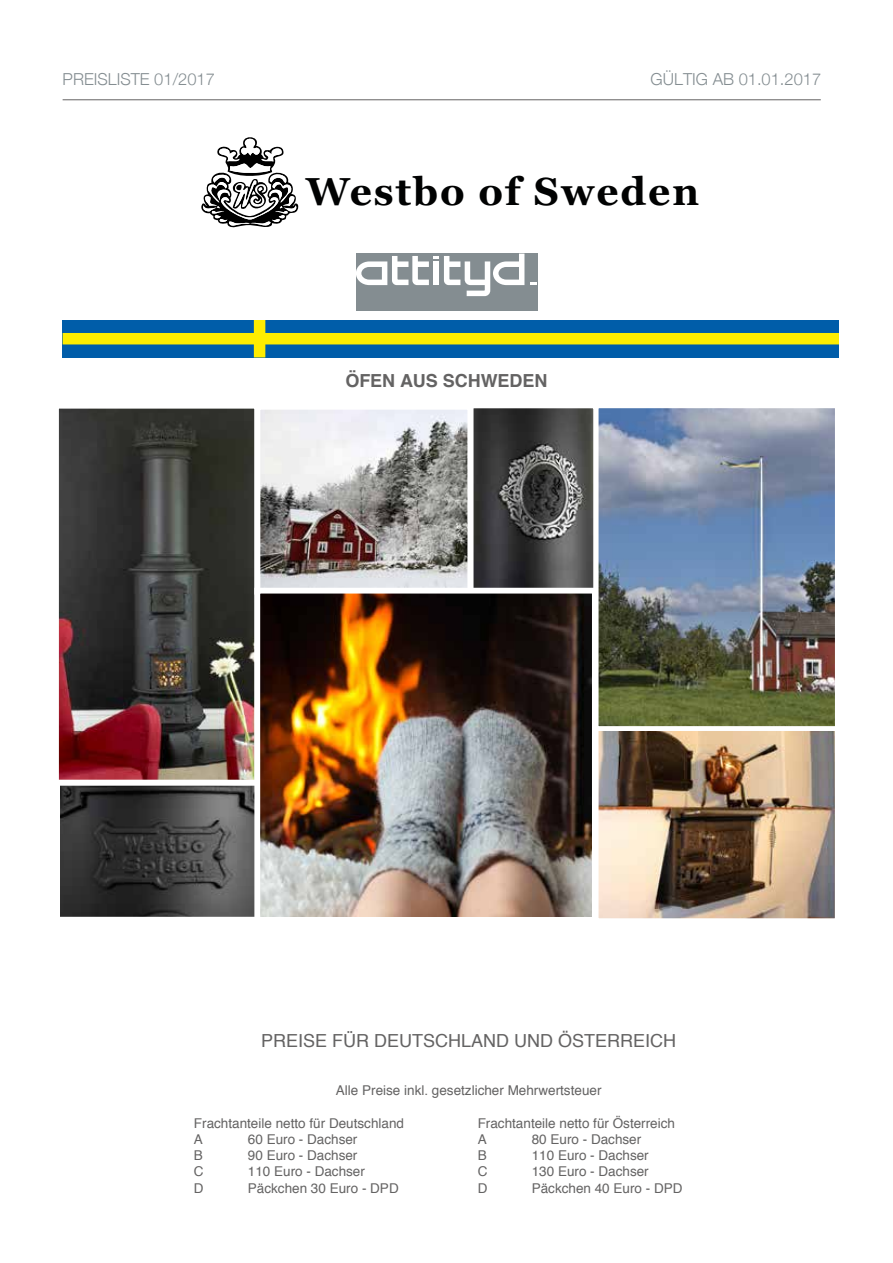
<style>
.page{position:relative;width:893px;height:1263px;background:#fff}
.page>*{position:absolute;margin:0;border:0;box-sizing:border-box;transform-origin:0 0}
.t1{font:700 38.85px "Georgia";letter-spacing:.05em;color:#010202}
.t2{font:18px "Helvetica";color:#646363}
.t3{font:700 18px "Helvetica";color:#646363}
.t4{font:300 16.5px "Helvetica Neue";color:#848d91}
.t5{font:13.5px/16.2px "Helvetica";color:#646363}
</style>
<div class="page">
<hr style="left:63px;top:99px;width:758px;height:1px;background:#646363">
<div style="left:63px;top:320px;width:776px;height:37px;background:#005da9"></div>
<div style="left:63px;top:333px;width:776px;height:11px;background:#ffed00"></div>
<div style="left:254px;top:320px;width:11px;height:37px;background:#ffed00"></div>
<img style="left:60px;top:410px;width:193px;height:369px">
<div style="left:54px;top:404px;width:205px;height:381px;border:5px solid #fff"></div>
<img style="left:599px;top:409px;width:235px;height:509px">
<div style="left:594px;top:404px;width:245px;height:327px;border:4px solid #fff"></div>
<img style="left:474px;top:409px;width:119px;height:179px">
<div style="left:469px;top:404px;width:129px;height:191px;border:4px solid #fff"></div>
<div style="left:594px;top:726px;width:245px;height:197px;border:4px solid #fff"></div>
<img style="left:261px;top:411px;width:205px;height:177px">
<div style="left:254px;top:404px;width:219px;height:191px;border:6px solid #fff"></div>
<img style="left:61px;top:787px;width:193px;height:129px">
<div style="left:54px;top:780px;width:209px;height:143px;border:6px solid #fff"></div>
<img style="left:261px;top:595px;width:330px;height:321px">
<div style="left:254px;top:588px;width:344px;height:335px;border:6px solid #fff"></div>
<div style="left:356px;top:254px;width:181px;height:57px;background:#848d91"></div>
<svg style="left:530px;top:282px;width:7px;height:3px"></svg>
<svg style="left:356px;top:254px;width:168px;height:42px"></svg>
<svg style="left:201px;top:137px;width:98px;height:91px"></svg>
<p class="t4" style="left:63px;top:66px;width:154px">PREISLISTE 01/2017</p>
<p class="t4" style="left:651px;top:66px;width:172px">GÜLTIG AB 01.01.2017</p>
<h1 class="t1" style="left:306px;top:169px;width:395px">Westbo of Sweden</h1>
<h2 class="t3" style="left:345px;top:366px;width:204px">ÖFEN AUS SCHWEDEN</h2>
<h2 class="t2" style="left:261px;top:1027px;width:417px">PREISE FÜR DEUTSCHLAND UND ÖSTERREICH</h2>
<p class="t5" style="left:336px;top:1083px;width:267px">Alle Preise inkl. gesetzlicher Mehrwertsteuer</p>
<p class="t5" style="left:194px;top:1115px;width:212px">Frachtanteile netto für Deutschland<br>A</p>
<p class="t5" style="left:478px;top:1115px;width:199px">Frachtanteile netto für Österreich<br>A</p>
<p class="t5" style="left:532px;top:1132px;width:111px">80 Euro - Dachser</p>
<p class="t5" style="left:248px;top:1132px;width:111px">60 Euro - Dachser</p>
<p class="t5" style="left:194px;top:1148px;width:11px">B</p>
<p class="t5" style="left:248px;top:1148px;width:111px">90 Euro - Dachser</p>
<p class="t5" style="left:194px;top:1164px;width:11px">C</p>
<p class="t5" style="left:248px;top:1164px;width:119px">110 Euro - Dachser</p>
<p class="t5" style="left:194px;top:1180px;width:11px">D</p>
<p class="t5" style="left:248px;top:1180px;width:152px">Päckchen 30 Euro - DPD</p>
<p class="t5" style="left:478px;top:1148px;width:11px">B</p>
<p class="t5" style="left:532px;top:1148px;width:119px">110 Euro - Dachser</p>
<p class="t5" style="left:478px;top:1164px;width:11px">C</p>
<p class="t5" style="left:532px;top:1164px;width:119px">130 Euro - Dachser</p>
<p class="t5" style="left:478px;top:1180px;width:11px">D</p>
<p class="t5" style="left:532px;top:1180px;width:152px">Päckchen 40 Euro - DPD</p>
</div>
